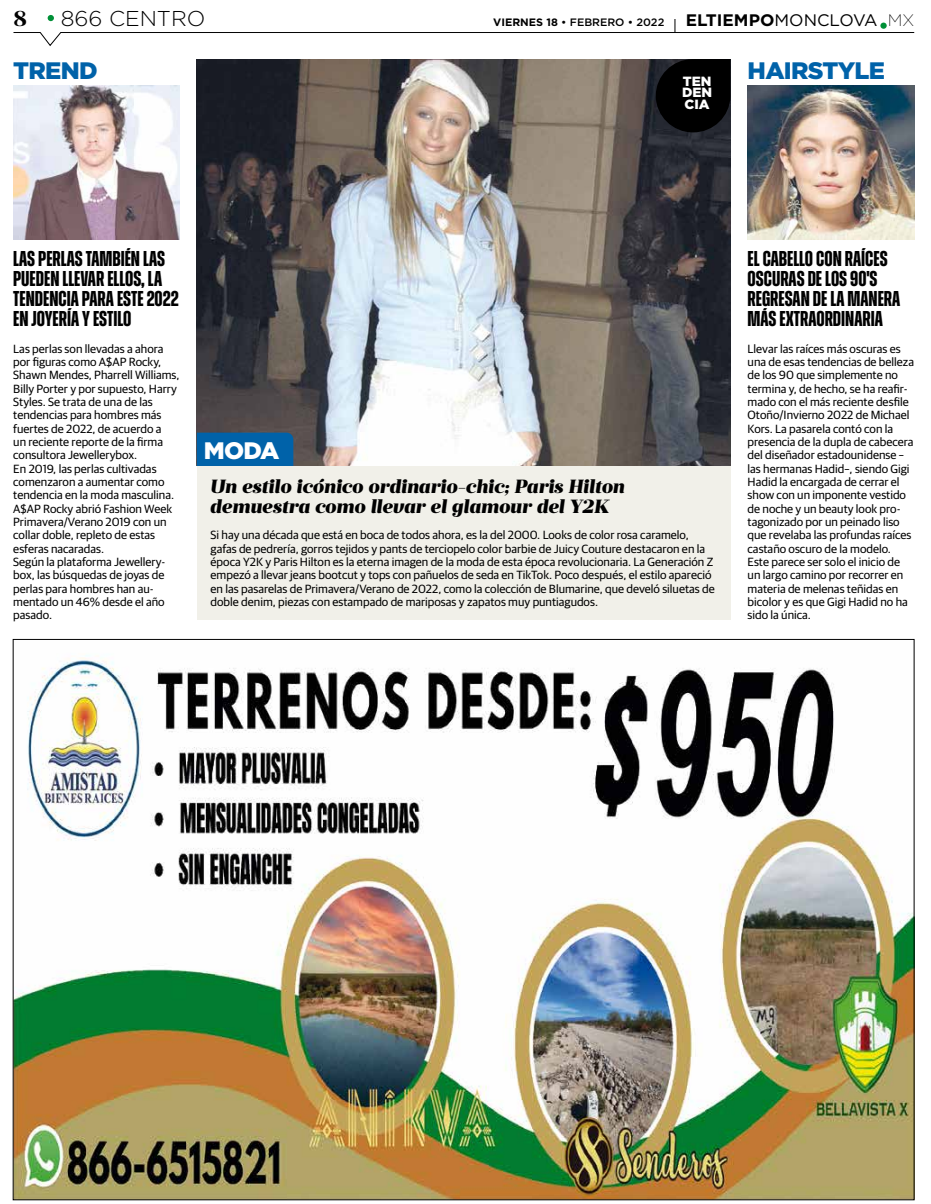
<style>
.page{position:relative;width:931px;height:1204px;background:#fff}
.page>*{position:absolute;margin:0;border:0;box-sizing:border-box;transform-origin:0 0}
.t1{font:900 23.88px "Gotham";letter-spacing:-.03em;color:#0062a9}
.t2{font:900 23.88px "Gotham";color:#fff}
.t3{font:700 21.5px/20px "Zuume";color:#000}
.t4{font:300 21.5px "Gotham";color:#000}
.t5{font:700 21.5px "Prumo Deck";color:#000}
.t6{font:italic 900 19px/20px "Prumo Deck";color:#000}
.t7{font:700 16.62px "Gotham";color:#000}
.t8{font:900 13.38px/11.4px "Gotham";color:#fff;text-align:justify}
.t9{font:11.88px/13.4px "Guardian Sans";color:#000}
.t10{font:500 10.75px "Gotham";color:#000}
.s1{font-weight:700}
.s2{font-weight:400}
.s3{font-weight:200}
</style>
<div class="page">
<img style="left:197px;top:59px;width:533px;height:407px">
<div style="left:197px;top:466px;width:533px;height:153px;background:#f1f0e9"></div>
<svg style="left:655px;top:59px;width:75px;height:73px"></svg>
<img style="left:13px;top:86px;width:167px;height:153px">
<img style="left:747px;top:86px;width:166px;height:153px">
<div style="left:197px;top:433px;width:96px;height:33px;background:#0062a9"></div>
<img style="left:15px;top:655px;width:897px;height:543px">
<svg style="left:13px;top:15px;width:901px;height:31px"></svg>
<h2 class="t5" style="left:13px;top:4px;width:15px">8</h2>
<h2 class="t4" style="left:61px;top:4px;width:146px">866 CENTRO</h2>
<p class="t10" style="left:493px;top:15px;width:173px"><span class="s1">VIERNES 18</span> • FEBRERO • 2022</p>
<h3 class="t7" style="left:685px;top:9px;width:230px">ELTIEMPO<span class="s2">MONCLOVA</span> <span class="s3">MX</span></h3>
<h1 class="t1" style="left:13px;top:54px;width:86px">TREND</h1>
<p class="t8" style="left:682px;top:75px;width:32px">TEN DEN CIA</p>
<h1 class="t1" style="left:747px;top:54px;width:139px">HAIRSTYLE</h1>
<h2 class="t3" style="left:13px;top:249px;width:167px">LAS PERLAS TAMBIéN LAS<br>PUEDEN LLEVAR ELLOS, LA<br>TENDENCIA PARA ESTE 2022<br>EN JOYERÍA Y ESTILO</h2>
<p class="t9" style="left:13px;top:341px;width:168px">Las perlas son llevadas a ahora por figuras como A$AP Rocky,<br>Shawn Mendes, Pharrell Williams,<br>Billy Porter y por supuesto, Harry<br>Styles. Se trata de una de las tendencias para hombres más fuertes de 2022, de acuerdo a<br>un reciente reporte de la firma consultora Jewellerybox.<br>En 2019, las perlas cultivadas comenzaron a aumentar como tendencia en la moda masculina.<br>A$AP Rocky abrió Fashion Week<br>Primavera/Verano 2019 con un collar doble, repleto de estas esferas nacaradas.<br>Según la plataforma Jewellery&shy;box, las búsquedas de joyas de perlas para hombres han au&shy;mentado un 46% desde el año pasado.</p>
<h1 class="t2" style="left:204px;top:434px;width:77px">MODA</h1>
<h3 class="t6" style="left:211px;top:477px;width:416px">Un estilo icónico ordinario-chic; Paris Hilton demuestra como llevar el glamour del Y2K</h3>
<p class="t9" style="left:211px;top:528px;width:505px">Si hay una década que está en boca de todos ahora, es la del 2000. Looks de color rosa caramelo, gafas de pedrería, gorros tejidos y pants de terciopelo color barbie de Juicy Couture destacaron en la época Y2K y Paris Hilton es la eterna imagen de la moda de esta época revolucionaria. La Generación Z empezó a llevar jeans bootcut y tops con pañuelos de seda en TikTok. Poco después, el estilo apareció en las pasarelas de Primavera/Verano de 2022, como la colección de Blumarine, que develó siluetas de doble denim, piezas con estampado de mariposas y zapatos muy puntiagudos.</p>
<h2 class="t3" style="left:747px;top:249px;width:154px">eL CABELLO CON RAÍCES<br>OSCURAS DE LOS 90'S<br>REGRESAN DE LA MANERA<br>MÁS EXTRAORDINARIA</h2>
<p class="t9" style="left:747px;top:341px;width:168px">Llevar las raíces más oscuras es una de esas tendencias de belleza de los 90 que simplemente no termina y, de hecho, se ha reafir&shy;mado con el más reciente desfile<br>Otoño/Invierno 2022 de Michael<br>Kors. La pasarela contó con la presencia de la dupla de cabecera del diseñador estadounidense – las hermanas Hadid–, siendo Gigi<br>Hadid la encargada de cerrar el show con un imponente vestido de noche y un beauty look pro&shy;tagonizado por un peinado liso que revelaba las profundas raíces castaño oscuro de la modelo.<br>Este parece ser solo el inicio de un largo camino por recorrer en materia de melenas teñidas en bicolor y es que Gigi Hadid no ha sido la única.</p>
</div>
